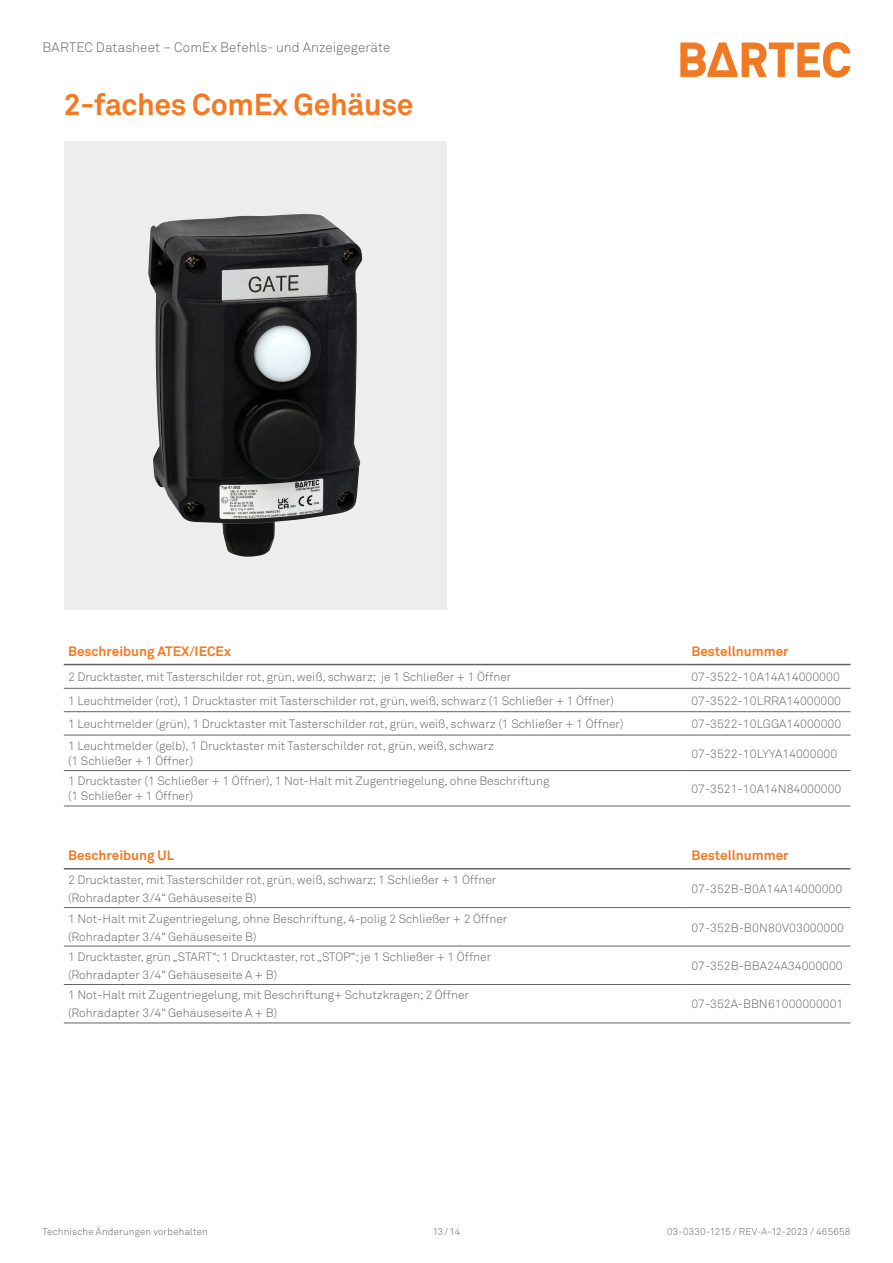
<style>
.page{position:relative;width:893px;height:1263px;background:#fff}
.page>*{position:absolute;margin:0;border:0;box-sizing:border-box;transform-origin:0 0}
.HEADER_04_product{font:700 30px "Akkurat Pro";letter-spacing:-.01em;color:#f47921}
.Table_Head___9_12{font:700 13.5px "Akkurat Pro";color:#f47921}
.t1{font:300 13.5px "Akkurat Pro";letter-spacing:.005em;color:#636366}
.Table_Copy_-_Regular___9_12{font:300 12px/18px "Akkurat Pro";color:#636366}
.t2{font:300 9.75px "Akkurat Pro";letter-spacing:.015em;color:#636366}
</style>
<div class="page">
<svg style="left:680px;top:42px;width:170px;height:36px"></svg>
<div style="left:64px;top:142px;width:382px;height:468px;background:#ededee"></div>
<hr style="left:64px;top:688px;width:623px;height:1px;background:#636366">
<hr style="left:687px;top:688px;width:163px;height:1px;background:#636366">
<hr style="left:64px;top:711px;width:623px;height:1px;background:#636366">
<hr style="left:687px;top:711px;width:163px;height:1px;background:#636366">
<hr style="left:64px;top:735px;width:623px;height:1px;background:#636366">
<hr style="left:687px;top:735px;width:163px;height:1px;background:#636366">
<hr style="left:64px;top:770px;width:623px;height:1px;background:#636366">
<hr style="left:687px;top:770px;width:163px;height:1px;background:#636366">
<hr style="left:64px;top:806px;width:623px;height:1px;background:#636366">
<hr style="left:687px;top:806px;width:163px;height:1px;background:#636366">
<hr style="left:64px;top:664px;width:623px;height:1px;background:#636366">
<hr style="left:687px;top:664px;width:163px;height:1px;background:#636366">
<hr style="left:64px;top:907px;width:623px;height:1px;background:#636366">
<hr style="left:687px;top:907px;width:163px;height:1px;background:#636366">
<hr style="left:64px;top:946px;width:623px;height:1px;background:#636366">
<hr style="left:687px;top:946px;width:163px;height:1px;background:#636366">
<hr style="left:64px;top:984px;width:623px;height:1px;background:#636366">
<hr style="left:687px;top:984px;width:163px;height:1px;background:#636366">
<hr style="left:64px;top:1022px;width:623px;height:1px;background:#636366">
<hr style="left:687px;top:1022px;width:163px;height:1px;background:#636366">
<hr style="left:64px;top:868px;width:623px;height:1px;background:#636366">
<hr style="left:687px;top:868px;width:163px;height:1px;background:#636366">
<img style="left:148px;top:214px;width:214px;height:343px">
<p class="t1" style="left:43px;top:39px;width:349px">BARTEC Datasheet – ComEx Befehls- und Anzeigegeräte</p>
<p class="HEADER_04_product" style="left:64px;top:85px;width:351px">2-faches ComEx Gehäuse</p>
<p class="Table_Head___9_12" style="left:68px;top:643px;width:164px">Beschreibung ATEX/IECEx</p>
<p class="Table_Head___9_12" style="left:691px;top:643px;width:99px">Bestellnummer</p>
<p class="Table_Copy_-_Regular___9_12" style="left:68px;top:668px;width:445px">2 Drucktaster, mit Tasterschilder rot, grün, weiß, schwarz; je 1 Schließer + 1 Öffner</p>
<p class="Table_Copy_-_Regular___9_12" style="left:691px;top:668px;width:150px">07-3522-10A14A14000000</p>
<p class="Table_Copy_-_Regular___9_12" style="left:68px;top:691px;width:547px">1 Leuchtmelder (rot), 1 Drucktaster mit Tasterschilder rot, grün, weiß, schwarz (1 Schließer + 1 Öffner)</p>
<p class="Table_Copy_-_Regular___9_12" style="left:691px;top:691px;width:151px">07-3522-10LRRA14000000</p>
<p class="Table_Copy_-_Regular___9_12" style="left:68px;top:715px;width:557px">1 Leuchtmelder (grün), 1 Drucktaster mit Tasterschilder rot, grün, weiß, schwarz (1 Schließer + 1 Öffner)</p>
<p class="Table_Copy_-_Regular___9_12" style="left:691px;top:715px;width:151px">07-3522-10LGGA14000000</p>
<p class="Table_Copy_-_Regular___9_12" style="left:68px;top:738px;width:428px;line-height:15px">1 Leuchtmelder (gelb), 1 Drucktaster mit Tasterschilder rot, grün, weiß, schwarz (1 Schließer + 1 Öffner)</p>
<p class="Table_Copy_-_Regular___9_12" style="left:691px;top:744px;width:147px">07-3522-10LYYA14000000</p>
<p class="Table_Copy_-_Regular___9_12" style="left:68px;top:774px;width:483px;line-height:15px">1 Drucktaster (1 Schließer + 1 Öffner), 1 Not-Halt mit Zugentriegelung, ohne Beschriftung (1 Schließer + 1 Öffner)</p>
<p class="Table_Copy_-_Regular___9_12" style="left:691px;top:780px;width:151px">07-3521-10A14N84000000</p>
<p class="Table_Head___9_12" style="left:68px;top:847px;width:108px">Beschreibung UL</p>
<p class="Table_Head___9_12" style="left:691px;top:847px;width:99px">Bestellnummer</p>
<p class="Table_Copy_-_Regular___9_12" style="left:68px;top:871px;width:430px">2 Drucktaster, mit Tasterschilder rot, grün, weiß, schwarz; 1 Schließer + 1 Öffner (Rohradapter 3/4“ Gehäuseseite B)</p>
<p class="Table_Copy_-_Regular___9_12" style="left:691px;top:880px;width:152px">07-352B-B0A14A14000000</p>
<p class="Table_Copy_-_Regular___9_12" style="left:68px;top:909px;width:441px">1 Not-Halt mit Zugentriegelung, ohne Beschriftung, 4-polig 2 Schließer + 2 Öffner (Rohradapter 3/4“ Gehäuseseite B)</p>
<p class="Table_Copy_-_Regular___9_12" style="left:691px;top:918px;width:154px">07-352B-B0N80V03000000</p>
<p class="Table_Copy_-_Regular___9_12" style="left:68px;top:948px;width:425px">1 Drucktaster, grün „START“; 1 Drucktaster, rot „STOP“; je 1 Schließer + 1 Öffner (Rohradapter 3/4“ Gehäuseseite A + B)</p>
<p class="Table_Copy_-_Regular___9_12" style="left:691px;top:957px;width:153px">07-352B-BBA24A34000000</p>
<p class="Table_Copy_-_Regular___9_12" style="left:68px;top:986px;width:403px">1 Not-Halt mit Zugentriegelung, mit Beschriftung+ Schutzkragen; 2 Öffner (Rohradapter 3/4“ Gehäuseseite A + B)</p>
<p class="Table_Copy_-_Regular___9_12" style="left:691px;top:995px;width:153px">07-352A-BBN61000000001</p>
<p class="t2" style="left:43px;top:1226px;width:167px">Technische Änderungen vorbehalten</p>
<p class="t2" style="left:667px;top:1226px;width:185px">03-0330-1215 / REV-A-12-2023 / 465658</p>
<p class="t2" style="left:433px;top:1226px;width:29px">13/14</p>
</div>
